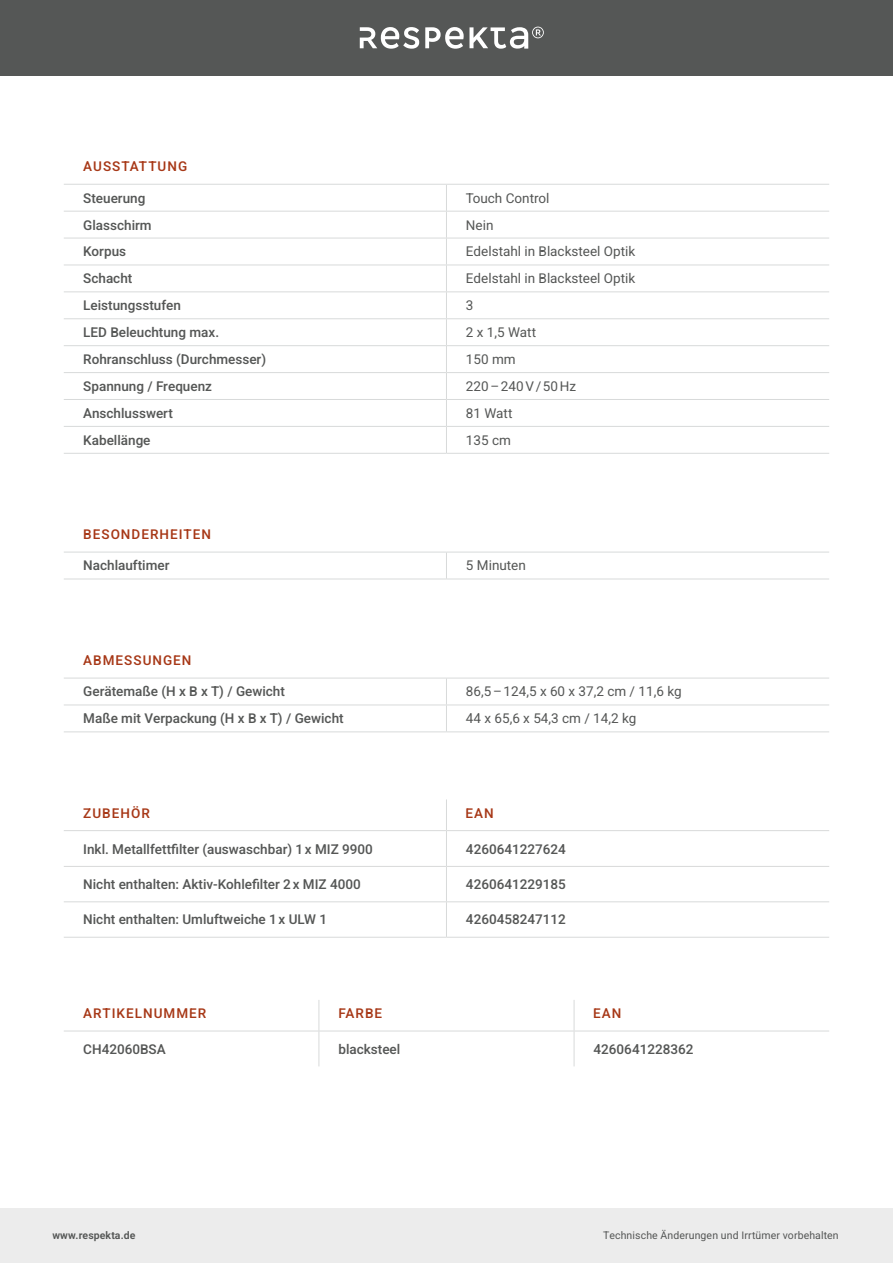
<style>
.page{position:relative;width:893px;height:1263px;background:#fff}
.page>*{position:absolute;margin:0;border:0;box-sizing:border-box;transform-origin:0 0}
.t1{font:500 13.5px "Heebo";color:#555756}
.t2{font:13.5px "Heebo";color:#555756}
.t3{font:500 13.5px "Heebo";letter-spacing:.075em;color:#a73817}
.t4{font:10.5px "Heebo";letter-spacing:.01em;color:#555756}
.t5{font:600 10.5px "Heebo";letter-spacing:.01em;color:#555756}
</style>
<div class="page">
<div style="left:0;top:0;width:893px;height:75px;background:#555756"></div>
<div style="left:0;top:1208px;width:893px;height:55px;background:#ececec"></div>
<svg style="left:360px;top:27px;width:59px;height:22px"></svg>
<svg style="left:425px;top:27px;width:119px;height:22px"></svg>
<hr style="left:319px;top:1031px;width:1px;height:35px;background:#d8dada">
<hr style="left:574px;top:1031px;width:1px;height:35px;background:#d8dada">
<hr style="left:319px;top:1000px;width:1px;height:31px;background:#d8dada">
<hr style="left:574px;top:1000px;width:1px;height:31px;background:#d8dada">
<hr style="left:64px;top:1031px;width:255px;height:1px;background:#d8dada">
<hr style="left:319px;top:1031px;width:255px;height:1px;background:#d8dada">
<hr style="left:574px;top:1031px;width:255px;height:1px;background:#d8dada">
<hr style="left:64px;top:318px;width:382px;height:1px;background:#d8dada">
<hr style="left:446px;top:318px;width:383px;height:1px;background:#d8dada">
<svg style="left:446px;top:185px;width:1px;height:268px"></svg>
<hr style="left:64px;top:345px;width:382px;height:1px;background:#d8dada">
<hr style="left:446px;top:345px;width:383px;height:1px;background:#d8dada">
<hr style="left:64px;top:372px;width:382px;height:1px;background:#d8dada">
<hr style="left:446px;top:372px;width:383px;height:1px;background:#d8dada">
<hr style="left:64px;top:399px;width:382px;height:1px;background:#d8dada">
<hr style="left:446px;top:399px;width:383px;height:1px;background:#d8dada">
<hr style="left:64px;top:426px;width:382px;height:1px;background:#d8dada">
<hr style="left:446px;top:426px;width:383px;height:1px;background:#d8dada">
<hr style="left:64px;top:453px;width:382px;height:1px;background:#d8dada">
<hr style="left:446px;top:453px;width:383px;height:1px;background:#d8dada">
<hr style="left:64px;top:184px;width:382px;height:1px;background:#d8dada">
<hr style="left:446px;top:184px;width:383px;height:1px;background:#d8dada">
<hr style="left:64px;top:211px;width:382px;height:1px;background:#d8dada">
<hr style="left:446px;top:211px;width:383px;height:1px;background:#d8dada">
<hr style="left:64px;top:238px;width:382px;height:1px;background:#d8dada">
<hr style="left:446px;top:238px;width:383px;height:1px;background:#d8dada">
<hr style="left:64px;top:265px;width:382px;height:1px;background:#d8dada">
<hr style="left:446px;top:265px;width:383px;height:1px;background:#d8dada">
<hr style="left:64px;top:291px;width:382px;height:1px;background:#d8dada">
<hr style="left:446px;top:291px;width:383px;height:1px;background:#d8dada">
<hr style="left:64px;top:678px;width:382px;height:1px;background:#d8dada">
<hr style="left:446px;top:678px;width:383px;height:1px;background:#d8dada">
<hr style="left:64px;top:705px;width:382px;height:1px;background:#d8dada">
<hr style="left:446px;top:705px;width:383px;height:1px;background:#d8dada">
<svg style="left:446px;top:679px;width:1px;height:52px"></svg>
<hr style="left:64px;top:731px;width:382px;height:1px;background:#d8dada">
<hr style="left:446px;top:731px;width:383px;height:1px;background:#d8dada">
<hr style="left:446px;top:831px;width:1px;height:35px;background:#d8dada">
<hr style="left:446px;top:867px;width:1px;height:34px;background:#d8dada">
<hr style="left:446px;top:902px;width:1px;height:35px;background:#d8dada">
<hr style="left:446px;top:799px;width:1px;height:31px;background:#d8dada">
<hr style="left:64px;top:866px;width:382px;height:1px;background:#d8dada">
<hr style="left:446px;top:866px;width:383px;height:1px;background:#d8dada">
<hr style="left:64px;top:830px;width:382px;height:1px;background:#d8dada">
<hr style="left:446px;top:830px;width:383px;height:1px;background:#d8dada">
<hr style="left:64px;top:901px;width:382px;height:1px;background:#d8dada">
<hr style="left:446px;top:901px;width:383px;height:1px;background:#d8dada">
<hr style="left:64px;top:937px;width:382px;height:1px;background:#d8dada">
<hr style="left:446px;top:937px;width:383px;height:1px;background:#d8dada">
<svg style="left:446px;top:553px;width:1px;height:26px"></svg>
<hr style="left:64px;top:552px;width:382px;height:1px;background:#d8dada">
<hr style="left:446px;top:552px;width:383px;height:1px;background:#d8dada">
<hr style="left:64px;top:579px;width:382px;height:1px;background:#d8dada">
<hr style="left:446px;top:579px;width:383px;height:1px;background:#d8dada">
<p class="t3" style="left:83px;top:157px;width:105px">AUSSTATTUNG</p>
<p class="t1" style="left:83px;top:188px;width:64px">Steuerung</p>
<p class="t2" style="left:466px;top:188px;width:85px">Touch Control</p>
<p class="t1" style="left:83px;top:215px;width:70px">Glasschirm</p>
<p class="t2" style="left:466px;top:215px;width:29px">Nein</p>
<p class="t1" style="left:83px;top:242px;width:44px">Korpus</p>
<p class="t2" style="left:466px;top:242px;width:171px">Edelstahl in Blacksteel Optik</p>
<p class="t1" style="left:83px;top:269px;width:51px">Schacht</p>
<p class="t2" style="left:466px;top:269px;width:171px">Edelstahl in Blacksteel Optik</p>
<p class="t1" style="left:83px;top:296px;width:99px">Leistungsstufen</p>
<p class="t2" style="left:466px;top:296px;width:9px">3</p>
<p class="t1" style="left:83px;top:323px;width:137px">LED Beleuchtung max.</p>
<p class="t2" style="left:466px;top:323px;width:72px">2 x 1,5 Watt</p>
<p class="t1" style="left:83px;top:350px;width:184px">Rohranschluss (Durchmesser)</p>
<p class="t2" style="left:466px;top:350px;width:51px">150 mm</p>
<p class="t1" style="left:83px;top:377px;width:130px">Spannung / Frequenz</p>
<p class="t2" style="left:466px;top:377px;width:112px">220–240V/50Hz</p>
<p class="t1" style="left:83px;top:404px;width:91px">Anschlusswert</p>
<p class="t2" style="left:466px;top:404px;width:48px">81 Watt</p>
<p class="t1" style="left:83px;top:431px;width:69px">Kabellänge</p>
<p class="t2" style="left:466px;top:431px;width:47px">135 cm</p>
<p class="t3" style="left:83px;top:525px;width:129px">BESONDERHEITEN</p>
<p class="t1" style="left:83px;top:556px;width:88px">Nachlauftimer</p>
<p class="t2" style="left:466px;top:556px;width:61px">5 Minuten</p>
<p class="t3" style="left:83px;top:651px;width:110px">ABMESSUNGEN</p>
<p class="t1" style="left:83px;top:682px;width:203px">Gerätemaße (H x B x T) / Gewicht</p>
<p class="t2" style="left:466px;top:682px;width:217px">86,5–124,5 x 60 x 37,2 cm / 11,6 kg</p>
<p class="t1" style="left:83px;top:709px;width:262px">Maße mit Verpackung (H x B x T) / Gewicht</p>
<p class="t2" style="left:466px;top:709px;width:172px">44 x 65,6 x 54,3 cm / 14,2 kg</p>
<p class="t3" style="left:83px;top:804px;width:68px">ZUBEHÖR</p>
<p class="t3" style="left:466px;top:804px;width:30px">EAN</p>
<p class="t1" style="left:83px;top:839px;width:291px">Inkl. Metallfettfilter (auswaschbar) 1x MIZ 9900</p>
<p class="t1" style="left:466px;top:839px;width:101px">4260641227624</p>
<p class="t1" style="left:83px;top:875px;width:279px">Nicht enthalten: Aktiv-Kohlefilter 2x MIZ 4000</p>
<p class="t1" style="left:466px;top:875px;width:101px">4260641229185</p>
<p class="t1" style="left:83px;top:910px;width:245px">Nicht enthalten: Umluftweiche 1x ULW 1</p>
<p class="t1" style="left:466px;top:910px;width:101px">4260458247112</p>
<p class="t3" style="left:83px;top:1004px;width:125px">ARTIKELNUMMER</p>
<p class="t3" style="left:338px;top:1004px;width:45px">FARBE</p>
<p class="t3" style="left:593px;top:1004px;width:30px">EAN</p>
<p class="t1" style="left:83px;top:1039px;width:84px">CH42060BSA</p>
<p class="t1" style="left:338px;top:1039px;width:63px">blacksteel</p>
<p class="t1" style="left:594px;top:1039px;width:101px">4260641228362</p>
<p class="t5" style="left:52px;top:1228px;width:85px">www.respekta.de</p>
<p class="t4" style="left:603px;top:1228px;width:237px">Technische Änderungen und Irrtümer vorbehalten</p>
</div>
